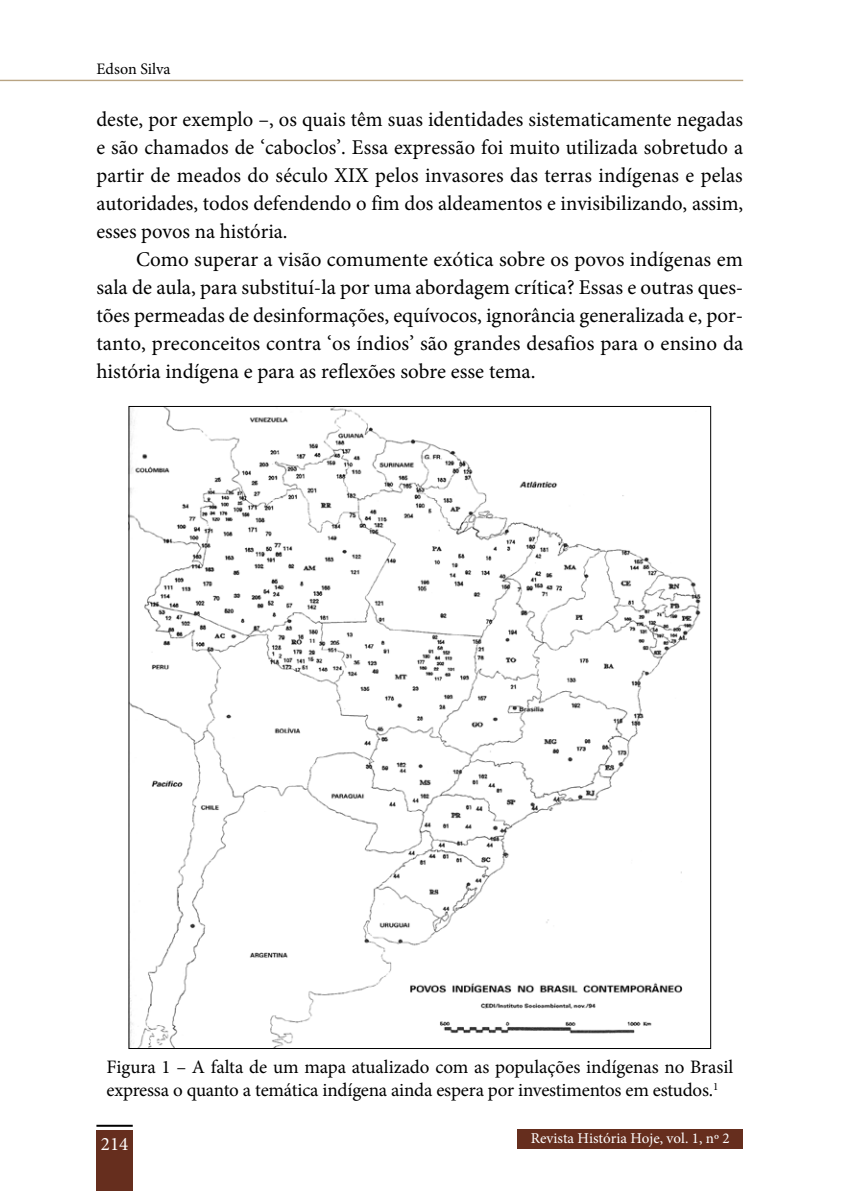
<style>
.page{position:relative;width:851px;height:1191px;background:#fff}
.page>*{position:absolute;margin:0;border:0;box-sizing:border-box;transform-origin:0 0}
.t1{font:21px/28px "Minion Pro";color:#000;text-align:justify}
.t2{font:19px/23px "Minion Pro";color:#000}
.t3{font:19px "Minion Pro";color:#fff}
.t4{font:16px "Minion Pro";color:#000}
.t5{font:15px "Minion Pro";color:#fff}
</style>
<div class="page">
<div style="left:517px;top:1129px;width:226px;height:20px;background:#662e1e"></div>
<hr style="left:0;top:80px;width:743px;height:1px;background:#b9a483">
<div style="left:96px;top:1130px;width:37px;height:61px;background:#662e1e"></div>
<hr style="left:96px;top:1124px;width:37px;height:2px;background:#000">
<img style="left:130px;top:408px;width:571px;height:639px">
<p class="t4" style="left:96px;top:58px;width:76px">Edson Silva</p>
<p class="t1" style="left:96px;top:105px;width:648px">deste, por exemplo –, os quais têm suas identidades sistematicamente negadas e são chamados de ‘caboclos’. Essa expressão foi muito utilizada sobretudo a partir de meados do século XIX pelos invasores das terras indígenas e pelas autoridades, todos defendendo o fim dos aldeamentos e invisibilizando, assim, esses povos na história.</p>
<p class="t1" style="left:96px;top:245px;width:648px;text-indent:40px">Como superar a visão comumente exótica sobre os povos indígenas em sala de aula, para substituí-la por uma abordagem crítica? Essas e outras ques&shy;tões permeadas de desinformações, equívocos, ignorância generalizada e, por&shy;tanto, preconceitos contra ‘os índios’ são grandes desafios para o ensino da história indígena e para as reflexões sobre esse tema.</p>
<p class="t2" style="left:106px;top:1055px;width:628px">Figura 1 – A falta de um mapa atualizado com as populações indígenas no Brasil expressa o quanto a temática indígena ainda espera por investimentos em estudos.<sup>1</sup></p>
<p class="t3" style="left:101px;top:1131px;width:29px">214</p>
<p class="t5" style="left:530px;top:1128px;width:200px">Revista História Hoje, vol. 1, nº 2</p>
</div>
